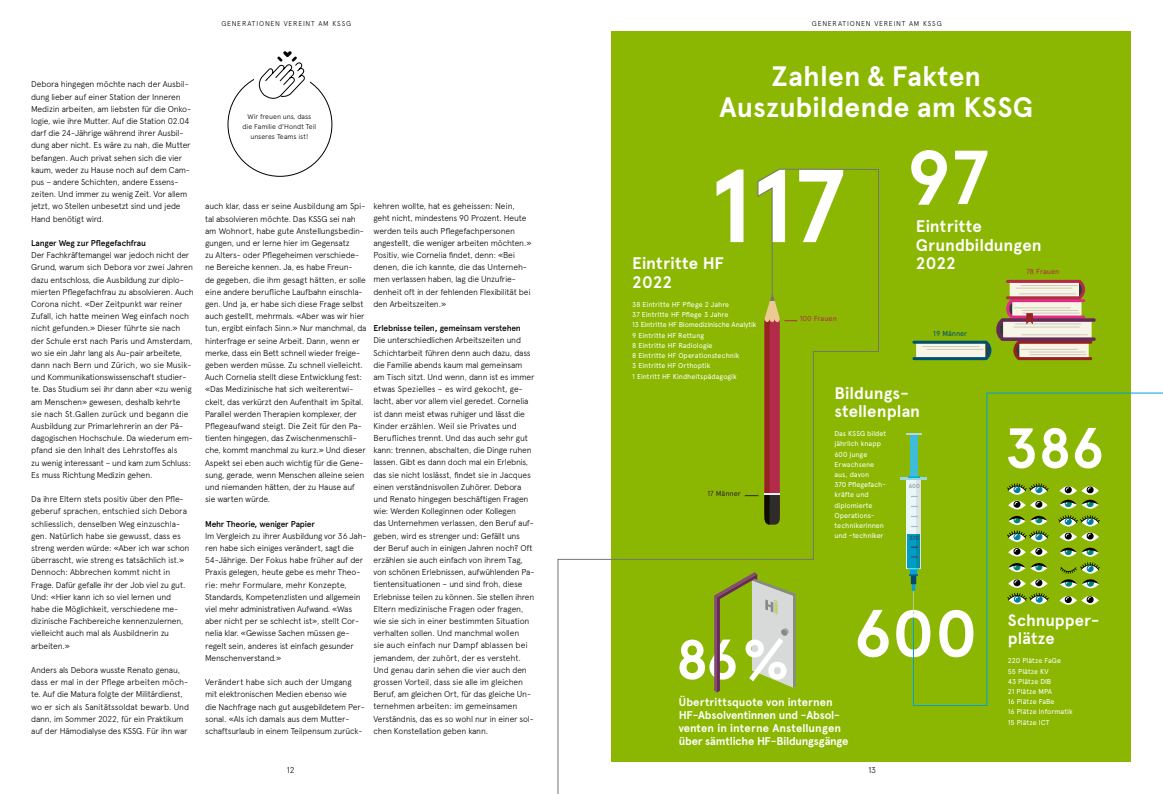
<style>
.page{position:relative;width:1163px;height:794px;background:#fff}
.page>*{position:absolute;margin:0;border:0;box-sizing:border-box;transform-origin:0 0}
.t1{font:700 103.6px "Apercu";color:#fff}
.t2{font:700 76.3px "Apercu";color:#fff}
.t3{font:700 66.2px "Apercu";color:#fff}
.t4{font:700 56.6px "Apercu";color:#fff}
.t5{font:700 55.9px "Apercu";color:#fff}
.t6{font:700 28.1px "Apercu";letter-spacing:.005em;color:#fff}
.t7{font:700 16.8px/18.4px "Apercu";letter-spacing:.005em;color:#fff}
.t8{font:700 16.4px/18.1px "Apercu";letter-spacing:.005em;color:#fff}
.t9{font:700 11.3px/12.9px "Apercu";letter-spacing:-.01em;color:#fff}
.t10{font:300 8.5px/12.2px "Apercu";letter-spacing:-.02em;color:#000}
.t11{font:500 8.5px "Apercu";letter-spacing:-.025em;color:#000}
.t12{font:7.3px "Apercu";color:#b22b4b}
.t13{font:7.3px "Apercu";color:#302b2b}
.t14{font:7.3px "Apercu";color:#005074}
.t15{font:7.1px/10.2px "Apercu";color:#fff}
.t16{font:300 7px "Apercu";letter-spacing:.1em;color:#000}
.t17{font:300 7px/10px "Apercu";letter-spacing:-.005em;color:#000;text-align:center}
.t18{font:300 7px "Apercu";color:#000}
.t19{font:500 6px "Apercu";color:#393d5f}
.t20{font:500 6px "Apercu";color:#8697ae}
</style>
<div class="page">
<div style="left:611px;top:32px;width:519px;height:730px;background:#8bb702"></div>
<svg style="left:557px;top:168px;width:322px;height:626px"></svg>
<svg style="left:912px;top:279px;width:184px;height:82px"></svg>
<svg style="left:714px;top:572px;width:81px;height:120px"></svg>
<div style="left:906px;top:480px;width:14px;height:88px;background:#eaf7f8"></div>
<hr style="left:900px;top:478px;width:26px;height:2px;background:#9dd6de">
<svg style="left:907px;top:474px;width:5px;height:4px"></svg>
<div style="left:909px;top:435px;width:8px;height:39px;background:#40bdd6"></div>
<svg style="left:906px;top:433px;width:6px;height:2px"></svg>
<div style="left:907px;top:534px;width:12px;height:34px;background:#009ec3"></div>
<svg style="left:907px;top:568px;width:5px;height:22px"></svg>
<svg style="left:912px;top:392px;width:250px;height:314px"></svg>
<svg style="left:258px;top:51px;width:47px;height:48px"></svg>
<p class="t16" style="left:221px;top:20px;width:131px">GENERATIONEN VEREINT AM KSSG</p>
<p class="t16" style="left:811px;top:20px;width:131px">GENERATIONEN VEREINT AM KSSG</p>
<p class="t10" style="left:31px;top:78px;width:161px">Debora hingegen möchte nach der Ausbil&shy;dung lieber auf einer Station der Inneren Medizin arbeiten, am liebsten für die Onko&shy;logie, wie ihre Mutter. Auf die Station 02.04 darf die 24-Jährige während ihrer Ausbil&shy;dung aber nicht. Es wäre zu nah, die Mutter befangen. Auch privat sehen sich die vier kaum, weder zu Hause noch auf dem Cam&shy;pus – andere Schichten, andere Essens&shy;zeiten. Und immer zu wenig Zeit. Vor allem jetzt, wo Stellen unbesetzt sind und jede Hand benötigt wird.</p>
<p class="t11" style="left:31px;top:238px;width:116px">Langer Weg zur Pflegefachfrau</p>
<p class="t10" style="left:31px;top:249px;width:164px">Der Fachkräftemangel war jedoch nicht der Grund, warum sich Debora vor zwei Jahren dazu entschloss, die Ausbildung zur diplo&shy;mierten Pflegefachfrau zu absolvieren. Auch Corona nicht. «Der Zeitpunkt war reiner Zufall, ich hatte meinen Weg einfach noch nicht gefunden.» Dieser führte sie nach der Schule erst nach Paris und Amsterdam, wo sie ein Jahr lang als Au-pair arbeitete, dann nach Bern und Zürich, wo sie Musik&shy;und Kommunikationswissenschaft studier&shy;te. Das Studium sei ihr dann aber «zu wenig am Menschen» gewesen, deshalb kehrte<br>sie nach St.Gallen zurück und begann die Ausbildung zur Primarlehrerin an der Pä&shy;dagogischen Hochschule. Da wiederum em&shy;pfand sie den Inhalt des Lehrstoffes als<br>zu wenig interessant – und kam zum Schluss:<br>Es muss Richtung Medizin gehen.</p>
<p class="t10" style="left:31px;top:493px;width:160px">Da ihre Eltern stets positiv über den Pfle&shy;geberuf sprachen, entschied sich Debora schliesslich, denselben Weg einzuschla&shy;gen. Natürlich habe sie gewusst, dass es streng werden würde: «Aber ich war schon überrascht, wie streng es tatsächlich ist.» Dennoch: Abbrechen kommt nicht in Frage. Dafür gefalle ihr der Job viel zu gut.<br>Und: «Hier kann ich so viel lernen und habe die Möglichkeit, verschiedene me&shy;dizinische Fachbereiche kennenzulernen, vielleicht auch mal als Ausbildnerin zu arbeiten.»</p>
<p class="t10" style="left:31px;top:664px;width:159px">Anders als Debora wusste Renato genau, dass er mal in der Pflege arbeiten möch&shy;te. Auf die Matura folgte der Militärdienst, wo er sich als Sanitätssoldat bewarb. Und dann, im Sommer 2022, für ein Praktikum auf der Hämodialyse des KSSG. Für ihn war</p>
<p class="t18" style="left:247px;top:112px;width:65px">Wir freuen uns, dass</p>
<p class="t17" style="left:242px;top:121px;width:75px">die Familie d'Hondt Teil unseres Teams ist!</p>
<p class="t10" style="left:373px;top:200px;width:159px">kehren wollte, hat es geheissen: Nein, geht nicht, mindestens 90 Prozent. Heute werden teils auch Pflegefachpersonen angestellt, die weniger arbeiten möchten.» Positiv, wie Cornelia findet, denn: «Bei denen, die ich kannte, die das Unterneh&shy;men verlassen haben, lag die Unzufrie&shy;denheit oft in der fehlenden Flexibilität bei den Arbeitszeiten.»</p>
<p class="t11" style="left:373px;top:323px;width:149px">Erlebnisse teilen, gemeinsam verstehen</p>
<p class="t10" style="left:373px;top:334px;width:162px">Die unterschiedlichen Arbeitszeiten und Schichtarbeit führen denn auch dazu, dass die Familie abends kaum mal gemeinsam am Tisch sitzt. Und wenn, dann ist es immer etwas Spezielles – es wird gekocht, ge&shy;lacht, aber vor allem viel geredet. Cornelia ist dann meist etwas ruhiger und lässt die Kinder erzählen. Weil sie Privates und Berufliches trennt. Und das auch sehr gut kann: trennen, abschalten, die Dinge ruhen lassen. Gibt es dann doch mal ein Erlebnis, das sie nicht loslässt, findet sie in Jacques einen verständnisvollen Zuhörer. Debora und Renato hingegen beschäftigen Fragen wie: Werden Kolleginnen oder Kollegen<br>das Unternehmen verlassen, den Beruf auf&shy;geben, wird es strenger und: Gefällt uns der Beruf auch in einigen Jahren noch? Oft erzählen sie auch einfach von ihrem Tag, von schönen Erlebnissen, aufwühlenden Pa&shy;tientensituationen – und sind froh, diese Erlebnisse teilen zu können. Sie stellen ihren Eltern medizinische Fragen oder fragen, wie sie sich in einer bestimmten Situation verhalten sollen. Und manchmal wollen<br>sie auch einfach nur Dampf ablassen bei jemandem, der zuhört, der es versteht.<br>Und genau darin sehen die vier auch den grossen Vorteil, dass sie alle im gleichen Beruf, am gleichen Ort, für das gleiche Un&shy;ternehmen arbeiten: im gemeinsamen Verständnis, das es so wohl nur in einer sol&shy;chen Konstellation geben kann.</p>
<p class="t10" style="left:205px;top:200px;width:163px">auch klar, dass er seine Ausbildung am Spi&shy;tal absolvieren möchte. Das KSSG sei nah am Wohnort, habe gute Anstellungsbedin&shy;gungen, und er lerne hier im Gegensatz<br>zu Alters- oder Pflegeheimen verschiede&shy;ne Bereiche kennen. Ja, es habe Freun-<br>de gegeben, die ihm gesagt hätten, er solle eine andere berufliche Laufbahn einschla&shy;gen. Und ja, er habe sich diese Frage selbst auch gestellt, mehrmals. «Aber was wir hier tun, ergibt einfach Sinn.» Nur manchmal, da hinterfrage er seine Arbeit. Dann, wenn er merke, dass ein Bett schnell wieder freige&shy;geben werden müsse. Zu schnell vielleicht.<br>Auch Cornelia stellt diese Entwicklung fest: «Das Medizinische hat sich weiterentwi&shy;ckelt, das verkürzt den Aufenthalt im Spital.<br>Parallel werden Therapien komplexer, der Pflegeaufwand steigt. Die Zeit für den Pa&shy;tienten hingegen, das Zwischenmenschli&shy;che, kommt manchmal zu kurz.» Und dieser Aspekt sei eben auch wichtig für die Gene&shy;sung, gerade, wenn Menschen alleine seien und niemanden hätten, der zu Hause auf sie warten würde.</p>
<p class="t11" style="left:205px;top:518px;width:111px">Mehr Theorie, weniger Papier</p>
<p class="t10" style="left:205px;top:529px;width:163px">Im Vergleich zu ihrer Ausbildung vor 36 Jah&shy;ren habe sich einiges verändert, sagt die 54-Jährige. Der Fokus habe früher auf der Praxis gelegen, heute gebe es mehr Theo&shy;rie: mehr Formulare, mehr Konzepte, Standards, Kompetenzlisten und allgemein viel mehr administrativen Aufwand. «Was aber nicht per se schlecht ist», stellt Cor&shy;nelia klar. «Gewisse Sachen müssen ge&shy;regelt sein, anderes ist einfach gesunder Menschenverstand.»</p>
<p class="t10" style="left:205px;top:676px;width:161px">Verändert habe sich auch der Umgang mit elektronischen Medien ebenso wie<br>die Nachfrage nach gut ausgebildetem Per&shy;sonal. «Als ich damals aus dem Mutter&shy;schaftsurlaub in einem Teilpensum zurück-</p>
<h3 class="t6" style="left:771px;top:60px;width:211px">Zahlen &amp; Fakten</h3>
<h3 class="t6" style="left:719px;top:91px;width:315px">Auszubildende am KSSG</h3>
<h1 class="t1" style="left:709px;top:143px;width:138px">117</h1>
<h3 class="t7" style="left:632px;top:254px;width:93px">Eintritte HF<br>2022</h3>
<p class="t15" style="left:632px;top:299px;width:126px">38 Eintritte HF Pflege 2 Jahre<br>37 Eintritte HF Pflege 3 Jahre<br>13 Eintritte HF Biomedizinische Analytik<br>9 Eintritte HF Rettung<br>8 Eintritte HF Radiologie<br>8 Eintritte HF Operationstechnik<br>3 Eintritte HF Orthoptik<br>1 Eintritt HF Kindheitspädagogik</p>
<p class="t12" style="left:799px;top:314px;width:39px">100 Frauen</p>
<h2 class="t2" style="left:905px;top:131px;width:85px">97</h2>
<h3 class="t7" style="left:915px;top:217px;width:127px">Eintritte<br>Grundbildungen<br>2022</h3>
<p class="t12" style="left:1026px;top:267px;width:35px">78 Frauen</p>
<p class="t14" style="left:933px;top:329px;width:36px">19 Männer</p>
<p class="t13" style="left:707px;top:489px;width:35px">17 Männer</p>
<h3 class="t5" style="left:675px;top:626px;width:115px">86 %</h3>
<h3 class="t7" style="left:834px;top:384px;width:87px">Bildungs&shy;stellenplan</h3>
<p class="t15" style="left:834px;top:428px;width:53px">Das KSSG bildet jährlich knapp<br>600 junge<br>Erwachsene aus, davon<br>370 Pflegefach&shy;kräfte und diplomierte<br>Operations&shy;technikerinnen und –techniker</p>
<p class="t20" style="left:908px;top:483px;width:12px">600</p>
<p class="t19" style="left:908px;top:534px;width:12px">370</p>
<h3 class="t3" style="left:852px;top:593px;width:126px">600</h3>
<h3 class="t9" style="left:678px;top:695px;width:171px">Übertrittsquote von internen<br>HF-Absolventinnen und -Absol&shy;venten in interne Anstellungen über sämtliche HF-Bildungsgänge</h3>
<h3 class="t4" style="left:1004px;top:414px;width:101px">386</h3>
<h3 class="t8" style="left:1007px;top:611px;width:93px">Schnupper&shy;plätze</h3>
<p class="t15" style="left:1007px;top:655px;width:66px">220 Plätze FaGe<br>55 Plätze KV<br>43 Plätze DIB<br>21 Plätze MPA<br>16 Plätze FaBe<br>16 Plätze Informatik<br>15 Plätze ICT</p>
<p class="t10" style="left:287px;top:763px;width:9px">12</p>
<p class="t10" style="left:868px;top:763px;width:9px">13</p>
</div>
